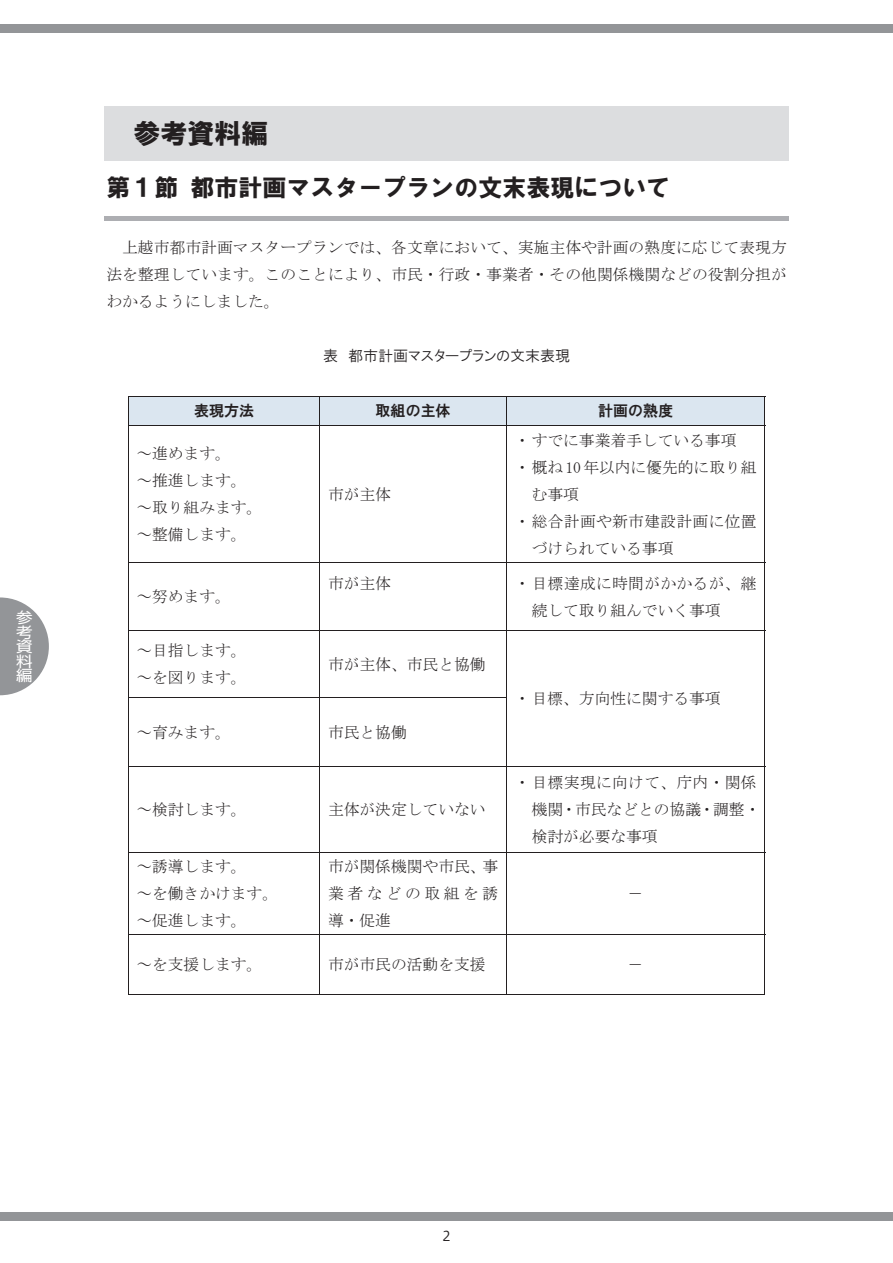
<style>
.page{position:relative;width:893px;height:1263px;background:#fff}
.page>*{position:absolute;margin:0;border:0;box-sizing:border-box;transform-origin:0 0}
.t1{font:27px "HGS Soei Kakugothic UB";color:#231f20}
.t2{font:24px "HGS Soei Kakugothic UB";color:#231f20}
.t3{font:15.75px/27px "MS Mincho";color:#231f20}
.t4{font:15.75px "MS Mincho";letter-spacing:.025em;color:#231f20}
.t5{font:15px "HGP Gothic M";color:#231f20}
.t6{font:15px "HG Gothic E";color:#231f20}
.t7{font:14.85px/14.5px "UD Shin Go Pro";color:#fff;text-align:justify;scale:1.11 1}
.t8{font:13.5px "Hiragino UD Sans Std W3";color:#231f20}
</style>
<div class="page">
<div style="left:0;top:25px;width:893px;height:8px;background:#939598"></div>
<div style="left:0;top:1212px;width:893px;height:8px;background:#939598"></div>
<svg style="left:0;top:597px;width:49px;height:98px"></svg>
<div style="left:104px;top:106px;width:685px;height:54px;background:#dcdddf"></div>
<hr style="left:104px;top:216px;width:685px;height:4px;background:#adaeb2">
<div style="left:129px;top:397px;width:191px;height:28px;background:#dbe6f0"></div>
<div style="left:320px;top:397px;width:186px;height:28px;background:#dbe6f0"></div>
<div style="left:507px;top:397px;width:257px;height:28px;background:#dbe6f0"></div>
<hr style="left:128px;top:396px;width:637px;height:1px;background:#231f20">
<svg style="left:128px;top:397px;width:1px;height:28px"></svg>
<svg style="left:506px;top:397px;width:1px;height:28px"></svg>
<svg style="left:764px;top:397px;width:1px;height:28px"></svg>
<hr style="left:128px;top:425px;width:637px;height:1px;background:#231f20">
<hr style="left:128px;top:426px;width:1px;height:136px;background:#231f20">
<hr style="left:320px;top:426px;width:1px;height:136px;background:#231f20">
<hr style="left:506px;top:426px;width:1px;height:136px;background:#231f20">
<hr style="left:764px;top:426px;width:1px;height:136px;background:#231f20">
<hr style="left:128px;top:562px;width:637px;height:1px;background:#231f20">
<hr style="left:128px;top:563px;width:1px;height:67px;background:#231f20">
<hr style="left:320px;top:563px;width:1px;height:67px;background:#231f20">
<hr style="left:506px;top:563px;width:1px;height:67px;background:#231f20">
<hr style="left:764px;top:563px;width:1px;height:67px;background:#231f20">
<hr style="left:128px;top:630px;width:637px;height:1px;background:#231f20">
<hr style="left:128px;top:631px;width:1px;height:66px;background:#231f20">
<hr style="left:320px;top:631px;width:1px;height:66px;background:#231f20">
<hr style="left:506px;top:631px;width:1px;height:66px;background:#231f20">
<hr style="left:764px;top:631px;width:1px;height:66px;background:#231f20">
<hr style="left:128px;top:697px;width:379px;height:1px;background:#231f20">
<hr style="left:128px;top:698px;width:1px;height:68px;background:#231f20">
<hr style="left:320px;top:698px;width:1px;height:68px;background:#231f20">
<hr style="left:506px;top:698px;width:1px;height:68px;background:#231f20">
<hr style="left:764px;top:698px;width:1px;height:68px;background:#231f20">
<hr style="left:128px;top:766px;width:637px;height:1px;background:#231f20">
<hr style="left:128px;top:766px;width:1px;height:86px;background:#231f20">
<hr style="left:320px;top:766px;width:1px;height:86px;background:#231f20">
<hr style="left:506px;top:766px;width:1px;height:86px;background:#231f20">
<hr style="left:764px;top:766px;width:1px;height:86px;background:#231f20">
<hr style="left:128px;top:852px;width:637px;height:1px;background:#231f20">
<hr style="left:128px;top:853px;width:1px;height:81px;background:#231f20">
<hr style="left:320px;top:853px;width:1px;height:81px;background:#231f20">
<hr style="left:506px;top:853px;width:1px;height:81px;background:#231f20">
<hr style="left:764px;top:853px;width:1px;height:81px;background:#231f20">
<hr style="left:128px;top:934px;width:637px;height:1px;background:#231f20">
<hr style="left:128px;top:935px;width:1px;height:60px;background:#231f20">
<hr style="left:128px;top:994px;width:192px;height:1px;background:#231f20">
<hr style="left:320px;top:935px;width:1px;height:60px;background:#231f20">
<hr style="left:320px;top:994px;width:186px;height:1px;background:#231f20">
<hr style="left:506px;top:935px;width:1px;height:60px;background:#231f20">
<hr style="left:507px;top:994px;width:257px;height:1px;background:#231f20">
<hr style="left:764px;top:935px;width:1px;height:60px;background:#231f20">
<p class="t7" style="left:16px;top:610px;width:16px">参考資料編</p>
<h1 class="t1" style="left:133px;top:120px;width:136px">参考資料編</h1>
<h2 class="t2" style="left:106px;top:175px;width:566px">第１節都市計画マスタープランの文末表現について</h2>
<p class="t3" style="left:106px;top:234px;width:682px;text-align:justify;text-indent:16px">上越市都市計画マスタープランでは、各文章において、実施主体や計画の熟度に応じて表現方法を整理しています。このことにより、市民・行政・事業者・その他関係機関などの役割分担がわかるようにしました。</p>
<p class="t5" style="left:323px;top:348px;width:249px">表 都市計画マスタープランの文末表現</p>
<p class="t6" style="left:194px;top:403px;width:62px">表現方法</p>
<p class="t6" style="left:376px;top:403px;width:77px">取組の主体</p>
<p class="t6" style="left:598px;top:403px;width:77px">計画の熟度</p>
<p class="t3" style="left:136px;top:440px;width:127px">～進めます。<br>～推進します。～取り組みます。～整備します。</p>
<p class="t3" style="left:515px;top:426px;width:223px">・ すでに事業着手している事項</p>
<p class="t3" style="left:515px;top:453px;width:244px">・ 概ね 10年以内に優先的に取り組</p>
<p class="t3" style="left:532px;top:480px;width:49px">む事項</p>
<p class="t4" style="left:515px;top:513px;width:244px">・ 総合計画や新市建設計画に位置</p>
<p class="t3" style="left:532px;top:534px;width:143px">づけられている事項</p>
<p class="t3" style="left:328px;top:480px;width:64px">市が主体</p>
<p class="t3" style="left:136px;top:583px;width:96px">～努めます。</p>
<p class="t3" style="left:136px;top:637px;width:112px">～目指します。～を図ります。</p>
<p class="t3" style="left:328px;top:569px;width:64px">市が主体</p>
<p class="t3" style="left:532px;top:569px;width:227px;text-indent:-17px">・ 目標達成に時間がかかるが、継続して取り組んでいく事項</p>
<p class="t3" style="left:328px;top:650px;width:159px">市が主体、市民と協働</p>
<p class="t3" style="left:515px;top:685px;width:208px">・ 目標、方向性に関する事項</p>
<p class="t3" style="left:136px;top:718px;width:96px">～育みます。</p>
<p class="t3" style="left:328px;top:718px;width:80px">市民と協働</p>
<p class="t3" style="left:136px;top:796px;width:112px">～検討します。</p>
<p class="t3" style="left:328px;top:796px;width:159px">主体が決定していない</p>
<p class="t3" style="left:136px;top:853px;width:143px">～誘導します。<br>～を働きかけます。～促進します。</p>
<p class="t3" style="left:328px;top:853px;width:172px;text-align:justify">市が関係機関や市民、事業者などの取組を誘導・促進</p>
<p class="t3" style="left:532px;top:769px;width:230px;text-indent:-17px">・ 目標実現に向けて、庁内・関係機関・市民などとの協議・調整・検討が必要な事項</p>
<p class="t3" style="left:628px;top:880px;width:17px">－</p>
<p class="t3" style="left:136px;top:951px;width:127px">～を支援します。</p>
<p class="t3" style="left:328px;top:951px;width:159px">市が市民の活動を支援</p>
<p class="t3" style="left:628px;top:951px;width:17px">－</p>
<p class="t8" style="left:442px;top:1225px;width:10px">2</p>
</div>
